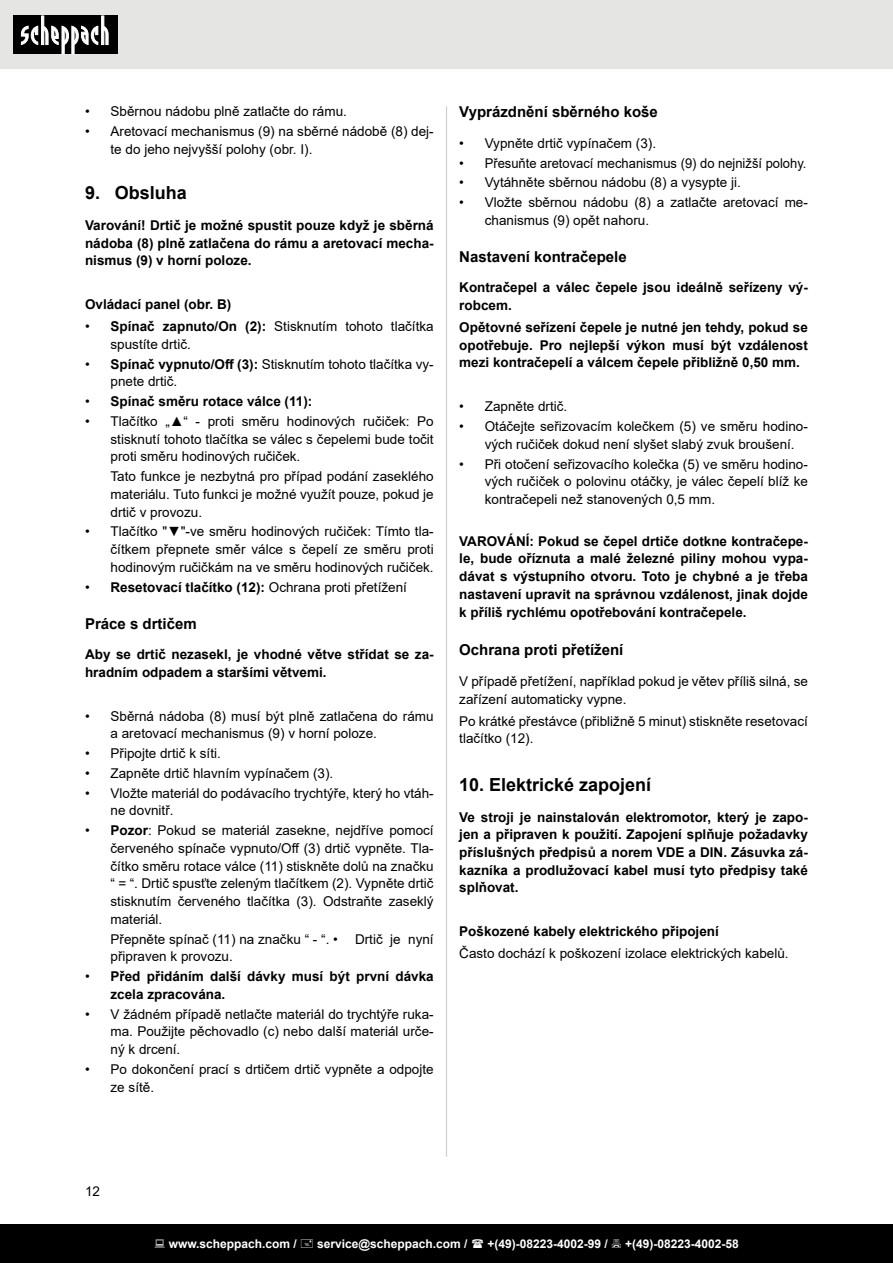
<style>
.page{position:relative;width:893px;height:1263px;background:#fff}
.page>*{position:absolute;margin:0;border:0;box-sizing:border-box;transform-origin:0 0}
.t1{font:700 18px "Arial";color:#000}
.t2{font:700 15px "Arial";color:#000}
.t3{font:13.5px/17.7px "Arial";color:#000}
.t4{font:700 13.5px/17.7px "Arial";color:#000;text-align:justify}
.t5{font:700 12px "Arial";color:#fff}
.s1{font-weight:700}
.s2{font-weight:400}
</style>
<div class="page">
<div style="left:0;top:0;width:893px;height:69px;background:#e5e5e4"></div>
<div style="left:13px;top:16px;width:105px;height:38px;background:#000"></div>
<svg style="left:21px;top:16px;width:88px;height:38px"></svg>
<div style="left:0;top:1225px;width:893px;height:38px;background:#000"></div>
<hr style="left:446px;top:106px;width:1px;height:1051px;background:#d0d0d0">
<p class="t3" style="left:85px;top:102px;width:263px">• Sběrnou nádobu plně zatlačte do rámu.</p>
<p class="t3" style="left:111px;top:122px;width:325px;text-indent:-26px">• Aretovací mechanismus (9) na sběrné nádobě (8) dej&shy;te do jeho nejvyšší polohy (obr. I).</p>
<h1 class="t1" style="left:85px;top:180px;width:103px">9. Obsluha</h1>
<p class="t4" style="left:85px;top:216px;width:350px">Varování! Drtič je možné spustit pouze když je sběrná nádoba (8) plně zatlačena do rámu a aretovací mecha&shy;nismus (9) v horní poloze.</p>
<p class="t4" style="left:85px;top:296px;width:148px">Ovládací panel (obr. B)</p>
<p class="t3" style="left:111px;top:317px;width:325px;text-indent:-26px">• <span class="s1">Spínač zapnuto/On (2):</span> Stisknutím tohoto tlačítka spustíte drtič.</p>
<p class="t3" style="left:111px;top:355px;width:325px;text-indent:-26px">• <span class="s1">Spínač vypnuto/Off (3):</span> Stisknutím tohoto tlačítka vy&shy;pnete drtič.</p>
<p class="t4" style="left:85px;top:393px;width:229px"><span class="s2">•</span> Spínač směru rotace válce (11):</p>
<p class="t3" style="left:111px;top:412px;width:325px;text-align:justify;text-indent:-26px">• Tlačítko „▲“ - proti směru hodinových ručiček: Po stisknutí tohoto tlačítka se válec s čepelemi bude točit proti směru hodinových ručiček.</p>
<p class="t3" style="left:111px;top:467px;width:325px;text-align:justify">Tato funkce je nezbytná pro případ podání zaseklého materiálu. Tuto funkci je možné využít pouze, pokud je drtič v provozu.</p>
<p class="t3" style="left:111px;top:523px;width:325px;text-align:justify;text-indent:-26px">• Tlačítko "▼"-ve směru hodinových ručiček: Tímto tla&shy;čítkem přepnete směr válce s čepelí ze směru proti hodinovým ručičkám na ve směru hodinových ručiček.</p>
<p class="t4" style="left:85px;top:578px;width:323px"><span class="s2">•</span> Resetovací tlačítko (12): <span class="s2">Ochrana proti přetížení</span></p>
<p class="t2" style="left:85px;top:613px;width:113px">Práce s drtičem</p>
<p class="t4" style="left:85px;top:645px;width:350px">Aby se drtič nezasekl, je vhodné větve střídat se za&shy;hradním odpadem a staršími větvemi.</p>
<p class="t3" style="left:111px;top:707px;width:325px;text-indent:-26px">• Sběrná nádoba (8) musí být plně zatlačena do rámu a aretovací mechanismus (9) v horní poloze.</p>
<p class="t3" style="left:85px;top:744px;width:137px">• Připojte drtič k síti.</p>
<p class="t3" style="left:85px;top:764px;width:250px">• Zapněte drtič hlavním vypínačem (3).</p>
<p class="t3" style="left:111px;top:784px;width:325px;text-indent:-26px">• Vložte materiál do podávacího trychtýře, který ho vtáh&shy;ne dovnitř.</p>
<p class="t3" style="left:111px;top:822px;width:325px;text-align:justify;text-indent:-26px">• <span class="s1">Pozor</span>: Pokud se materiál zasekne, nejdříve pomocí červeného spínače vypnuto/Off (3) drtič vypněte. Tla&shy;čítko směru rotace válce (11) stiskněte dolů na značku “ = “. Drtič spusťte zeleným tlačítkem (2). Vypněte drtič stisknutím červeného tlačítka (3). Odstraňte zaseklý materiál.</p>
<p class="t3" style="left:111px;top:930px;width:229px">Přepněte spínač (11) na značku “ - “. •</p>
<p class="t3" style="left:355px;top:930px;width:80px">Drtič je nyní</p>
<p class="t3" style="left:111px;top:948px;width:124px">připraven k provozu.</p>
<p class="t4" style="left:111px;top:968px;width:325px;text-indent:-26px"><span class="s2">•</span> Před přidáním další dávky musí být první dávka zcela zpracována.</p>
<p class="t3" style="left:111px;top:1005px;width:325px;text-align:justify;text-indent:-26px">• V žádném případě netlačte materiál do trychtýře ruka&shy;ma. Použijte pěchovadlo (c) nebo další materiál urče&shy;ný k drcení.</p>
<p class="t3" style="left:111px;top:1060px;width:325px;text-indent:-26px">• Po dokončení prací s drtičem drtič vypněte a odpojte ze sítě.</p>
<p class="t2" style="left:459px;top:101px;width:200px">Vyprázdnění sběrného koše</p>
<p class="t3" style="left:459px;top:134px;width:198px">• Vypněte drtič vypínačem (3).</p>
<p class="t3" style="left:459px;top:154px;width:349px">• Přesuňte aretovací mechanismus (9) do nejnižší polohy.</p>
<p class="t3" style="left:459px;top:174px;width:283px">• Vytáhněte sběrnou nádobu (8) a vysypte ji.</p>
<p class="t3" style="left:485px;top:193px;width:325px;text-indent:-26px">• Vložte sběrnou nádobu (8) a zatlačte aretovací me&shy;chanismus (9) opět nahoru.</p>
<p class="t2" style="left:459px;top:246px;width:169px">Nastavení kontračepele</p>
<p class="t4" style="left:459px;top:279px;width:350px">Kontračepel a válec čepele jsou ideálně seřízeny vý&shy;robcem.</p>
<p class="t4" style="left:459px;top:318px;width:350px">Opětovné seřízení čepele je nutné jen tehdy, pokud se opotřebuje. Pro nejlepší výkon musí být vzdálenost mezi kontračepelí a válcem čepele přibližně 0,50 mm.</p>
<p class="t3" style="left:459px;top:397px;width:110px">• Zapněte drtič.</p>
<p class="t3" style="left:485px;top:417px;width:325px;text-indent:-26px">• Otáčejte seřizovacím kolečkem (5) ve směru hodino&shy;vých ručiček dokud není slyšet slabý zvuk broušení.</p>
<p class="t3" style="left:485px;top:455px;width:325px;text-align:justify;text-indent:-26px">• Při otočení seřizovacího kolečka (5) ve směru hodino&shy;vých ručiček o polovinu otáčky, je válec čepelí blíž ke kontračepeli než stanovených 0,5 mm.</p>
<p class="t4" style="left:459px;top:532px;width:350px">VAROVÁNÍ: Pokud se čepel drtiče dotkne kontračepe&shy;le, bude oříznuta a malé železné piliny mohou vypa&shy;dávat s výstupního otvoru. Toto je chybné a je třeba nastavení upravit na správnou vzdálenost, jinak dojde k příliš rychlému opotřebování kontračepele.</p>
<p class="t2" style="left:459px;top:640px;width:166px">Ochrana proti přetížení</p>
<p class="t3" style="left:459px;top:672px;width:350px">V případě přetížení, například pokud je větev příliš silná, se zařízení automaticky vypne.</p>
<p class="t3" style="left:459px;top:712px;width:350px">Po krátké přestávce (přibližně 5 minut) stiskněte resetovací tlačítko (12).</p>
<h1 class="t1" style="left:459px;top:772px;width:193px">10. Elektrické zapojení</h1>
<p class="t4" style="left:459px;top:808px;width:350px">Ve stroji je nainstalován elektromotor, který je zapo&shy;jen a připraven k použití. Zapojení splňuje požadavky příslušných předpisů a norem VDE a DIN. Zásuvka zá&shy;kazníka a prodlužovací kabel musí tyto předpisy také splňovat.</p>
<p class="t4" style="left:459px;top:923px;width:261px">Poškozené kabely elektrického připojení</p>
<p class="t3" style="left:459px;top:944px;width:331px">Často dochází k poškození izolace elektrických kabelů.</p>
<p class="t3" style="left:85px;top:1182px;width:17px">12</p>
<p class="t5" style="left:169px;top:1236px;width:130px">www.scheppach.com /</p>
<p class="t5" style="left:317px;top:1236px;width:152px">service@scheppach.com /</p>
<p class="t5" style="left:487px;top:1236px;width:122px">+(49)-08223-4002-99 /</p>
<p class="t5" style="left:625px;top:1236px;width:115px">+(49)-08223-4002-58</p>
</div>
